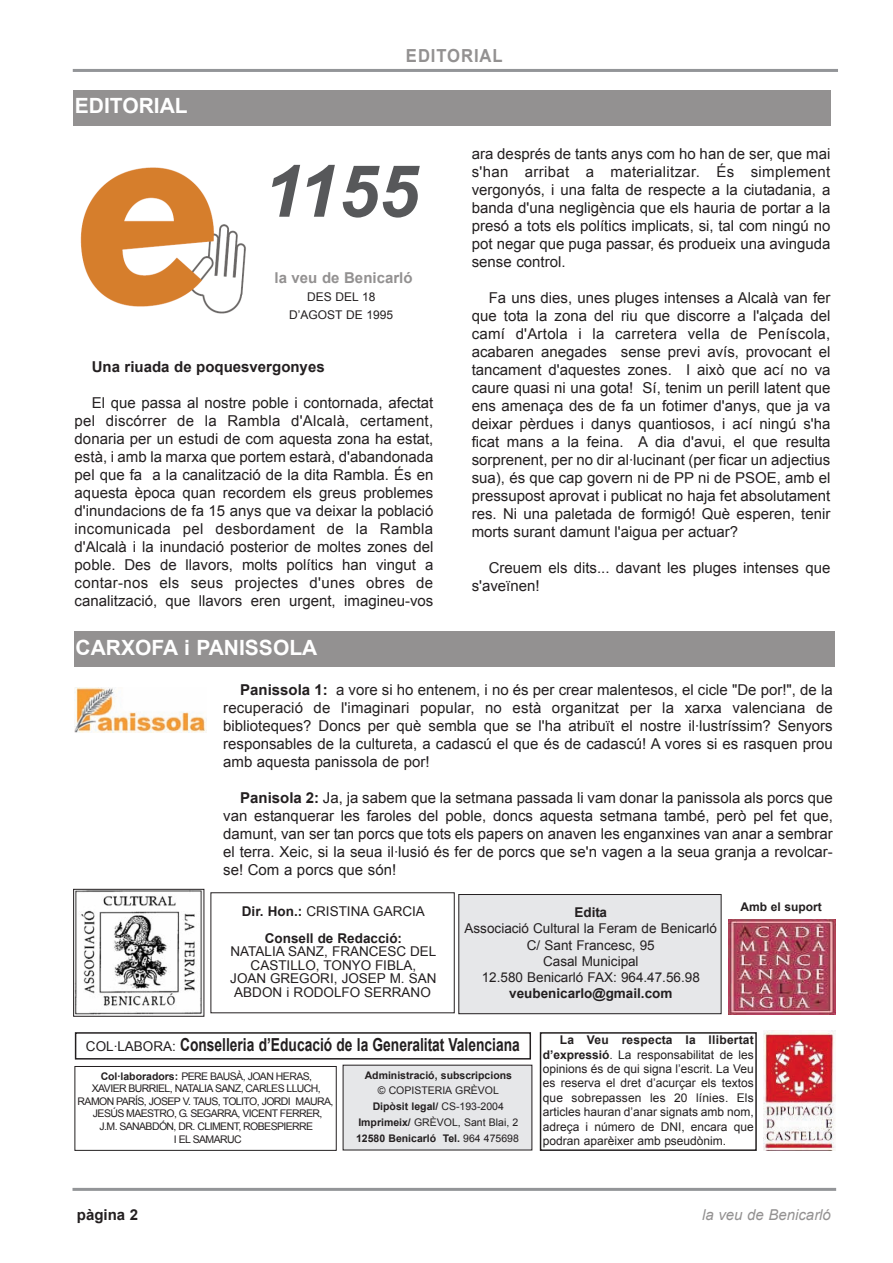
<style>
.page{position:relative;width:893px;height:1263px;background:#fff}
.page>*{position:absolute;margin:0;border:0;box-sizing:border-box;transform-origin:0 0}
.t1{font:italic 700 72px "Arial";color:#57585a}
.t2{font:700 21px "Arial";color:#fff}
.t3{font:700 18px "Arial";color:#231f20;scale:.77 1}
.t4{font:700 18px "Arial";letter-spacing:.055em;color:#939191;scale:.92 1}
.t5{font:15px/18px "Arial";color:#231f20;text-align:justify}
.t6{font:700 15px "Arial";color:#231f20}
.t7{font:italic 15px "Arial";color:#939191}
.t8{font:700 15px "Arial";color:#939191}
.t9{font:13.5px/16.2px "Arial";color:#231f20;text-align:center}
.t10{font:700 13.5px/27px "Arial";color:#231f20;text-align:center}
.t11{font:12px/14.4px "Arial";color:#231f20;text-align:center}
.t12{font:700 12px "Arial";color:#231f20}
.t13{font:10.5px/12.6px "Arial";letter-spacing:-.055em;color:#231f20;text-align:center}
.t14{font:10.5px/15.9px "Arial";color:#231f20;text-align:center}
.t15{font:700 10.5px "Arial";color:#231f20}
.s1{font-weight:700}
.s2{font-weight:400}
.s3{font-weight:400;font-size:13.5px}
</style>
<div class="page">
<hr style="left:73px;top:1188px;width:763px;height:3px;background:#939598">
<hr style="left:73px;top:69px;width:765px;height:3px;background:#939598">
<div style="left:73px;top:90px;width:758px;height:35px;background:#939191"></div>
<img style="left:80px;top:167px;width:166px;height:147px">
<div style="left:459px;top:894px;width:262px;height:120px;background:#e6e7e9"></div>
<div style="left:458px;top:894px;width:263px;height:120px;border:1px solid #231f20"></div>
<img style="left:76px;top:891px;width:126px;height:123px">
<img style="left:728px;top:920px;width:107px;height:94px">
<div style="left:343px;top:1065px;width:189px;height:85px;background:#e6e7e9"></div>
<div style="left:75px;top:1066px;width:261px;height:84px;border:1px solid #231f20"></div>
<div style="left:540px;top:1032px;width:217px;height:119px;border:2px solid #231f20"></div>
<div style="left:75px;top:1032px;width:456px;height:27px;border:2px solid #231f20"></div>
<img style="left:763px;top:1030px;width:72px;height:120px">
<div style="left:74px;top:631px;width:760px;height:36px;background:#939191"></div>
<img style="left:75px;top:687px;width:132px;height:45px">
<h2 class="t2" style="left:75px;top:94px;width:114px">EDITORIAL</h2>
<p class="t4" style="left:406px;top:45px;width:107px">EDITORIAL</p>
<h1 class="t1" style="left:263px;top:152px;width:156px">1155</h1>
<p class="t8" style="left:275px;top:269px;width:139px">la veu de Benicarló</p>
<p class="t11" style="left:289px;top:288px;width:105px;line-height:18px">DES DEL 18<br>D’AGOST DE 1995</p>
<p class="t6" style="left:92px;top:358px;width:234px">Una riuada de poquesvergonyes</p>
<p class="t5" style="left:75px;top:394px;width:360px;text-indent:17px">El que passa al nostre poble i contornada, afectat pel discórrer de la Rambla d'Alcalà, certament, donaria per un estudi de com aquesta zona ha estat, està, i amb la marxa que portem estarà, d'abandonada pel que fa a la canalització de la dita Rambla. És en aquesta època quan recordem els greus problemes d'inundacions de fa 15 anys que va deixar la població incomunicada pel desbordament de la Rambla d'Alcalà i la inundació posterior de moltes zones del poble. Des de llavors, molts polítics han vingut a contar-nos els seus projectes d'unes obres de canalització, que llavors eren urgent, imagineu-vos</p>
<h2 class="t2" style="left:76px;top:636px;width:243px">CARXOFA i PANISSOLA</h2>
<p class="t5" style="left:472px;top:144px;width:360px">ara després de tants anys com ho han de ser, que mai s'han arribat a materialitzar. És simplement vergonyós, i una falta de respecte a la ciutadania, a banda d'una negligència que els hauria de portar a la presó a tots els polítics implicats, si, tal com ningú no pot negar que puga passar, és produeix una avinguda sense control.</p>
<p class="t5" style="left:472px;top:288px;width:360px;text-indent:17px">Fa uns dies, unes pluges intenses a Alcalà van fer que tota la zona del riu que discorre a l'alçada del camí d'Artola i la carretera vella de Peníscola, acabaren anegades sense previ avís, provocant el tancament d'aquestes zones. I això que ací no va caure quasi ni una gota! Sí, tenim un perill latent que ens amenaça des de fa un fotimer d'anys, que ja va deixar pèrdues i danys quantiosos, i ací ningú s'ha ficat mans a la feina. A dia d'avui, el que resulta sorprenent, per no dir al·lucinant (per ficar un adjectius sua), és que cap govern ni de PP ni de PSOE, amb el pressupost aprovat i publicat no haja fet absolutament res. Ni una paletada de formigó! Què esperen, tenir morts surant damunt l'aigua per actuar?</p>
<p class="t5" style="left:472px;top:558px;width:360px;text-indent:17px">Creuem els dits... davant les pluges intenses que s'aveïnen!</p>
<p class="t5" style="left:223px;top:681px;width:611px;text-indent:17px"><span class="s1">Panissola 1:</span> a vore si ho entenem, i no és per crear malentesos, el cicle "De por!", de la recuperació de l'imaginari popular, no està organitzat per la xarxa valenciana de biblioteques? Doncs per què sembla que se l'ha atribuït el nostre il·lustríssim? Senyors responsables de la cultureta, a cadascú el que és de cadascú! A vores si es rasquen prou amb aquesta panissola de por!</p>
<p class="t5" style="left:223px;top:789px;width:611px;text-indent:17px"><span class="s1">Panisola 2:</span> Ja, ja sabem que la setmana passada li vam donar la panissola als porcs que van estanquerar les faroles del poble, doncs aquesta setmana també, però pel fet que, damunt, van ser tan porcs que tots els papers on anaven les enganxines van anar a sembrar el terra. Xeic, si la seua il·lusió és fer de porcs que se'n vagen a la seua granja a revolcar&shy;se! Com a porcs que són!</p>
<p class="t10" style="left:242px;top:897px;width:185px">Dir. Hon.: <span class="s2">CRISTINA GARCIA<br></span>Consell de Redacció:</p>
<p class="t9" style="left:230px;top:945px;width:208px;line-height:13.5px">NATALIA SANZ, FRANCESC DEL<br>CASTILLO, TONYO FIBLA,<br>JOAN GREGORI, JOSEP M. SAN<br>ABDON i RODOLFO SERRANO</p>
<p class="t10" style="left:574px;top:899px;width:34px">Edita</p>
<p class="t9" style="left:465px;top:920px;width:254px">Associació Cultural la Feram de Benicarló<br>C/ Sant Francesc, 95<br>Casal Municipal<br>12.580 Benicarló FAX: 964.47.56.98</p>
<p class="t10" style="left:509px;top:980px;width:165px">veubenicarlo@gmail.com</p>
<p class="t12" style="left:740px;top:900px;width:83px">Amb el suport</p>
<p class="t3" style="left:86px;top:1034px;width:565px"><span class="s3">COL·LABORA:</span> Conselleria d’Educació de la Generalitat Valenciana</p>
<p class="t13" style="left:78px;top:1070px;width:257px"><span class="s1">Col·laboradors:</span> PERE BAUSÀ, JOAN HERAS,<br>XAVIER BURRIEL, NATALIA SANZ, CARLES LLUCH, RAMON PARÍS, JOSEP V. TAUS, TOLITO, JORDI MAURA, JESÚS MAESTRO, G. SEGARRA, VICENT FERRER,<br>J.M. SANABDÓN, DR. CLIMENT, ROBESPIERRE<br>I EL SAMARUC</p>
<p class="t15" style="left:365px;top:1069px;width:149px">Administració, subscripcions</p>
<p class="t14" style="left:356px;top:1083px;width:164px">© COPISTERIA GRÈVOL<br><span class="s1">Dipòsit legal/</span> CS-193-2004<br><span class="s1">Imprimeix/</span> GRÈVOL, Sant Blai, 2<br><span class="s1">12580 Benicarló Tel.</span> 964 475698</p>
<p class="t11" style="left:543px;top:1033px;width:212px;text-align:justify;text-indent:17px"><span class="s1">La Veu respecta la llibertat d’expressió</span>. La responsabilitat de les opinions és de qui signa l’escrit. La Veu es reserva el dret d’acurçar els textos que sobrepassen les 20 línies. Els articles hauran d’anar signats amb nom, adreça i número de DNI, encara que podran aparèixer amb pseudònim.</p>
<p class="t6" style="left:77px;top:1207px;width:63px">pàgina 2</p>
<p class="t7" style="left:702px;top:1207px;width:130px">la veu de Benicarló</p>
</div>
